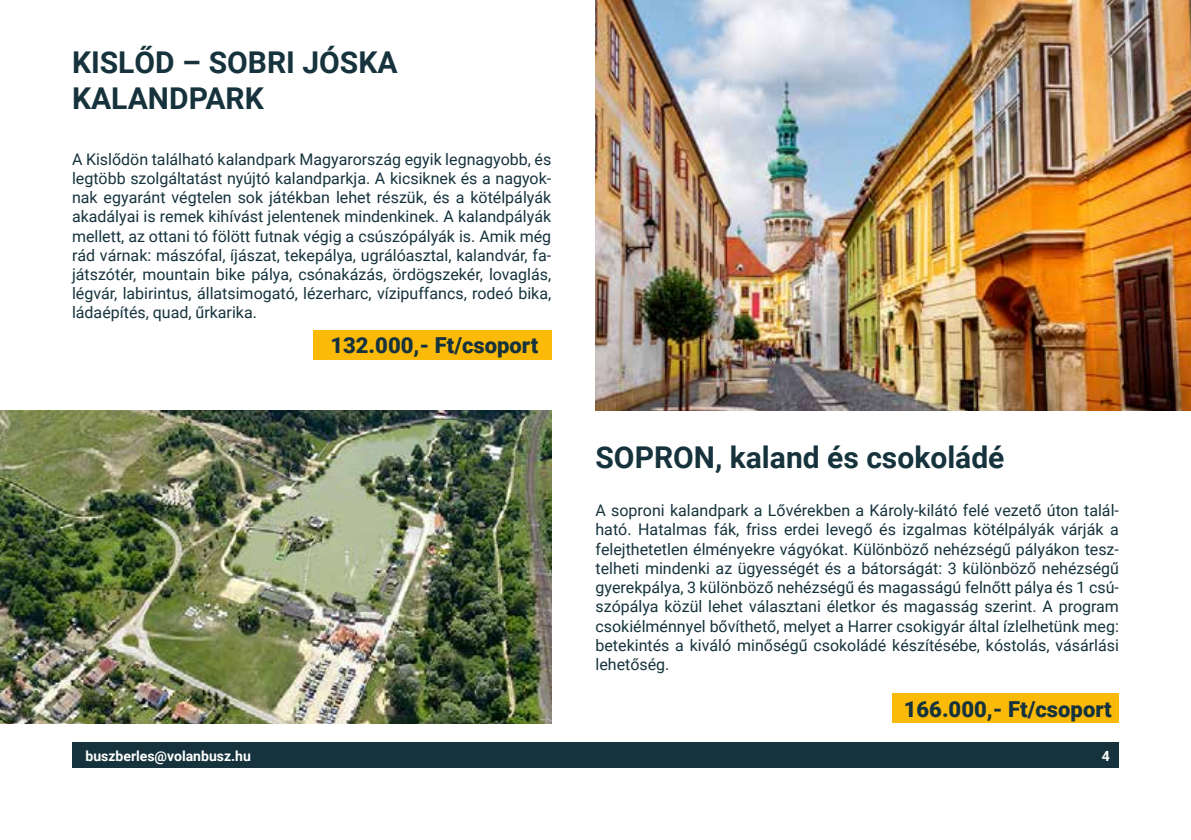
<style>
.page{position:relative;width:1191px;height:840px;background:#fff}
.page>*{position:absolute;margin:0;border:0;box-sizing:border-box;transform-origin:0 0}
.t1{font:700 30px/36px "Roboto";color:#16333d}
.t2{font:900 22px "Roboto";color:#16333d}
.t3{font:16px/19.2px "Roboto";color:#16333d;text-align:justify}
.t4{font:700 14px "Roboto";color:#fff}
</style>
<div class="page">
<div style="left:72px;top:742px;width:1047px;height:25px;background:#16333d"></div>
<div style="left:313px;top:330px;width:238px;height:29px;background:#fbba07"></div>
<div style="left:892px;top:693px;width:227px;height:29px;background:#fbba07"></div>
<img style="left:0;top:410px;width:552px;height:312px">
<img style="left:595px;top:0;width:596px;height:410px">
<h1 class="t1" style="left:72px;top:43px;width:327px">KISLŐD – SOBRI JÓSKA<br>KALANDPARK</h1>
<p class="t3" style="left:72px;top:149px;width:481px">A Kislődön található kalandpark Magyarország egyik legnagyobb, és legtöbb szolgáltatást nyújtó kalandparkja. A kicsiknek és a nagyok&shy;nak egyaránt végtelen sok játékban lehet részük, és a kötélpályák akadályai is remek kihívást jelentenek mindenkinek. A kalandpályák mellett, az ottani tó fölött futnak végig a csúszópályák is. Amik még rád várnak: mászófal, íjászat, tekepálya, ugrálóasztal, kalandvár, fa&shy;játszótér, mountain bike pálya, csónakázás, ördögszekér, lovaglás, légvár, labirintus, állatsimogató, lézerharc, vízipuffancs, rodeó bika, ládaépítés, quad, űrkarika.</p>
<h2 class="t2" style="left:330px;top:330px;width:209px">132.000,- Ft/csoport</h2>
<h1 class="t1" style="left:595px;top:438px;width:410px">SOPRON, kaland és csokoládé</h1>
<p class="t3" style="left:595px;top:500px;width:525px">A soproni kalandpark a Lővérekben a Károly-kilátó felé vezető úton talál&shy;ható. Hatalmas fák, friss erdei levegő és izgalmas kötélpályák várják a felejthetetlen élményekre vágyókat. Különböző nehézségű pályákon tesz&shy;telheti mindenki az ügyességét és a bátorságát: 3 különböző nehézségű gyerekpálya, 3 különböző nehézségű és magasságú felnőtt pálya és 1 csú&shy;szópálya közül lehet választani életkor és magasság szerint. A program csokiélménnyel bővíthető, melyet a Harrer csokigyár által ízlelhetünk meg: betekintés a kiváló minőségű csokoládé készítésébe, kóstolás, vásárlási lehetőség.</p>
<h2 class="t2" style="left:903px;top:693px;width:209px">166.000,- Ft/csoport</h2>
<p class="t4" style="left:86px;top:746px;width:167px">buszberles@volanbusz.hu</p>
<p class="t4" style="left:1101px;top:746px;width:10px">4</p>
</div>
